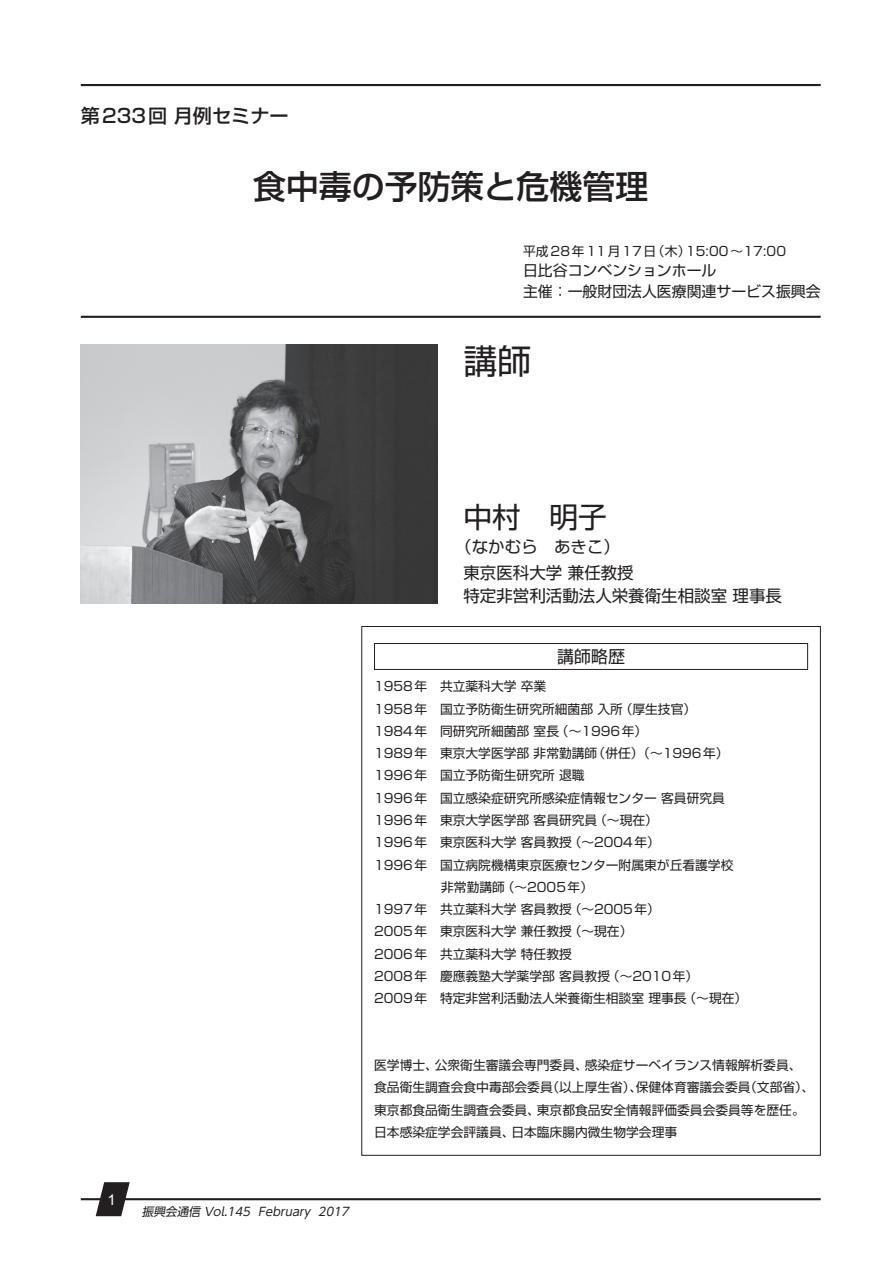
<style>
.page{position:relative;width:893px;height:1263px;background:#fff}
.page>*{position:absolute;margin:0;border:0;box-sizing:border-box;transform-origin:0 0}
.t1{font:34.05px "Shin Go Pro";color:#231f20}
.t2{font:500 33px "Shin Go Pro";color:#231f20}
.t3{font:28.65px "Shin Go Pro";color:#231f20}
.t4{font:500 19.2px "Shin Go Pro";color:#231f20}
.t5{font:16.95px "Shin Go Pro";color:#231f20}
.t6{font:16.5px/26.5px "Shin Go Pro";color:#231f20}
.t7{font:14.85px "Shin Go Pro";color:#231f20}
.t8{font:14.85px "Arial";color:#fff}
.t9{font:12.75px/22.2px "Shin Go Pro";color:#231f20}
.t10{font:italic 11.7px "UD Shin Go Pro";color:#231f20}
</style>
<div class="page">
<hr style="left:81px;top:84px;width:740px;height:2px;background:#231f20">
<hr style="left:81px;top:1198px;width:740px;height:2px;background:#231f20">
<svg style="left:96px;top:1182px;width:34px;height:34px"></svg>
<hr style="left:81px;top:316px;width:740px;height:2px;background:#231f20">
<img style="left:81px;top:344px;width:357px;height:260px">
<div style="left:374px;top:643px;width:434px;height:27px;border:1px solid #231f20"></div>
<h3 class="t4" style="left:81px;top:100px;width:209px">第233回 月例セミナー</h3>
<h2 class="t2" style="left:253px;top:159px;width:397px">食中毒の予防策と危機管理</h2>
<p class="t9" style="left:523px;top:239px;width:265px">平成28年11月17日（木）15:00～17:00</p>
<p class="t7" style="left:523px;top:259px;width:195px">日比谷コンベンションホール</p>
<p class="t7" style="left:523px;top:279px;width:299px">主催：一般財団法人医療関連サービス振興会</p>
<h1 class="t1" style="left:463px;top:333px;width:70px">講師</h1>
<h3 class="t3" style="left:463px;top:494px;width:145px">中村　明子</h3>
<p class="t6" style="left:463px;top:531px;width:172px;text-indent:-8px">（なかむら　あきこ）東京医科大学 兼任教授</p>
<p class="t6" style="left:463px;top:580px;width:320px">特定非営利活動法人栄養衛生相談室 理事長</p>
<h3 class="t5" style="left:557px;top:643px;width:70px">講師略歴</h3>
<p class="t9" style="left:374px;top:674px;width:174px">1958年　共立薬科大学 卒業</p>
<p class="t9" style="left:374px;top:696px;width:324px">1958年　国立予防衛生研究所細菌部 入所（厚生技官）</p>
<p class="t9" style="left:374px;top:718px;width:275px">1984年　同研究所細菌部 室長（～1996年）</p>
<p class="t9" style="left:374px;top:741px;width:356px">1989年　東京大学医学部 非常勤講師（併任）（～1996年）</p>
<p class="t9" style="left:374px;top:763px;width:212px">1996年　国立予防衛生研究所 退職</p>
<p class="t9" style="left:374px;top:785px;width:352px">1996年　国立感染症研究所感染症情報センター 客員研究員</p>
<p class="t9" style="left:374px;top:807px;width:285px">1996年　東京大学医学部 客員研究員（～現在）</p>
<p class="t9" style="left:374px;top:830px;width:287px">1996年　東京医科大学 客員教授（～2004年）</p>
<p class="t9" style="left:374px;top:852px;width:361px">1996年　国立病院機構東京医療センター附属東が丘看護学校</p>
<p class="t9" style="left:441px;top:874px;width:153px">非常勤講師（～2005年）</p>
<p class="t9" style="left:374px;top:897px;width:287px">1997年　共立薬科大学 客員教授（～2005年）</p>
<p class="t9" style="left:374px;top:919px;width:260px">2005年　東京医科大学 兼任教授（～現在）</p>
<p class="t9" style="left:374px;top:941px;width:199px">2006年　共立薬科大学 特任教授</p>
<p class="t9" style="left:374px;top:963px;width:326px">2008年　慶應義塾大学薬学部 客員教授（～2010年）</p>
<p class="t9" style="left:374px;top:986px;width:375px">2009年　特定非営利活動法人栄養衛生相談室 理事長（～現在）</p>
<p class="t8" style="left:107px;top:1189px;width:10px">1</p>
<p class="t9" style="left:374px;top:1052px;width:442px">医学博士、公衆衛生審議会専門委員、感染症サーベイランス情報解析委員、食品衛生調査会食中毒部会委員（以上厚生省）、保健体育審議会委員（文部省）、東京都食品衛生調査会委員、東京都食品安全情報評価委員会委員等を歴任。日本感染症学会評議員、日本臨床腸内微生物学会理事</p>
<p class="t10" style="left:142px;top:1202px;width:212px">振興会通信 Vol.145 February 2017</p>
</div>
